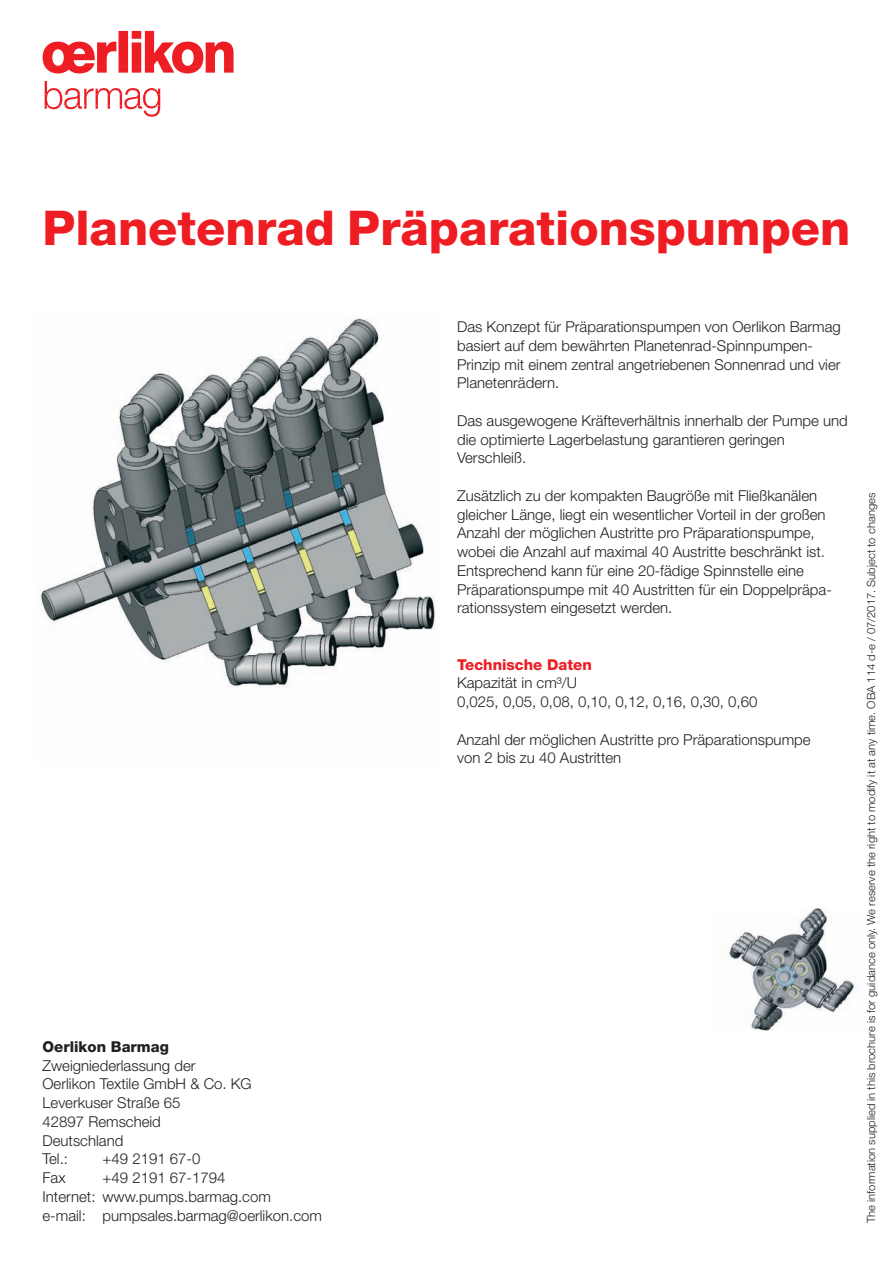
<style>
.page{position:relative;width:893px;height:1263px;background:#fff}
.page>*{position:absolute;margin:0;border:0;box-sizing:border-box;transform-origin:0 0}
.t1{font:800 48px "Helvetica Neue LT";color:#ee1d23}
.t2{font:300 15px/18.8px "Helvetica Neue LT";color:#231f20}
.t3{font:800 15px "Helvetica Neue LT";color:#ee1d23}
.t4{font:800 15px "Helvetica Neue LT";color:#231f20}
.t5{font:300 11.25px "Helvetica Neue LT";color:#231f20}
</style>
<div class="page">
<svg style="left:43px;top:31px;width:191px;height:86px"></svg>
<img style="left:39px;top:318px;width:397px;height:370px">
<img style="left:728px;top:908px;width:127px;height:123px">
<h1 class="t1" style="left:43px;top:199px;width:809px">Planetenrad Präparationspumpen</h1>
<p class="t4" style="left:43px;top:1037px;width:128px">Oerlikon Barmag</p>
<p class="t2" style="left:43px;top:1055px;width:211px">Zweigniederlassung der<br>Oerlikon Textile GmbH &amp; Co. KG<br>Leverkuser Straße 65<br>42897 Remscheid<br>Deutschland<br>Tel.:</p>
<p class="t2" style="left:103px;top:1149px;width:99px">+49 2191 67-0</p>
<p class="t2" style="left:43px;top:1168px;width:25px">Fax</p>
<p class="t2" style="left:43px;top:1168px;width:281px;text-indent:60px">+49 2191 67-1794<br>Internet: www.pumps.barmag.com<br>e-mail: pumpsales.barmag@oerlikon.com</p>
<p class="t2" style="left:457px;top:317px;width:385px">Das Konzept für Präparationspumpen von Oerlikon Barmag basiert auf dem bewährten Planetenrad-Spinnpumpen-Prinzip mit einem zentral angetriebenen Sonnenrad und vier Planetenrädern.</p>
<p class="t2" style="left:457px;top:411px;width:392px">Das ausgewogene Kräfteverhältnis innerhalb der Pumpe und die optimierte Lagerbelastung garantieren geringen<br>Verschleiß.</p>
<p class="t2" style="left:457px;top:486px;width:376px">Zusätzlich zu der kompakten Baugröße mit Fließkanälen gleicher Länge, liegt ein wesentlicher Vorteil in der großen Anzahl der möglichen Austritte pro Präparationspumpe, wobei die Anzahl auf maximal 40 Austritte beschränkt ist.<br>Entsprechend kann für eine 20-fädige Spinnstelle eine Präparationspumpe mit 40 Austritten für ein Doppelpräpa&shy;rationssystem eingesetzt werden.</p>
<p class="t3" style="left:457px;top:655px;width:136px">Technische Daten</p>
<p class="t2" style="left:457px;top:673px;width:302px">Kapazität in cm³/U<br>0,025, 0,05, 0,08, 0,10, 0,12, 0,16, 0,30, 0,60</p>
<p class="t2" style="left:457px;top:730px;width:355px">Anzahl der möglichen Austritte pro Präparationspumpe von 2 bis zu 40 Austritten</p>
<p class="t5" style="left:864px;top:1223px;width:732px;rotate:-90deg">The information supplied in this brochure is for guidance only. We reserve the right to modify it at any time. OBA 114 d-e / 07/2017. Subject to changes</p>
</div>
